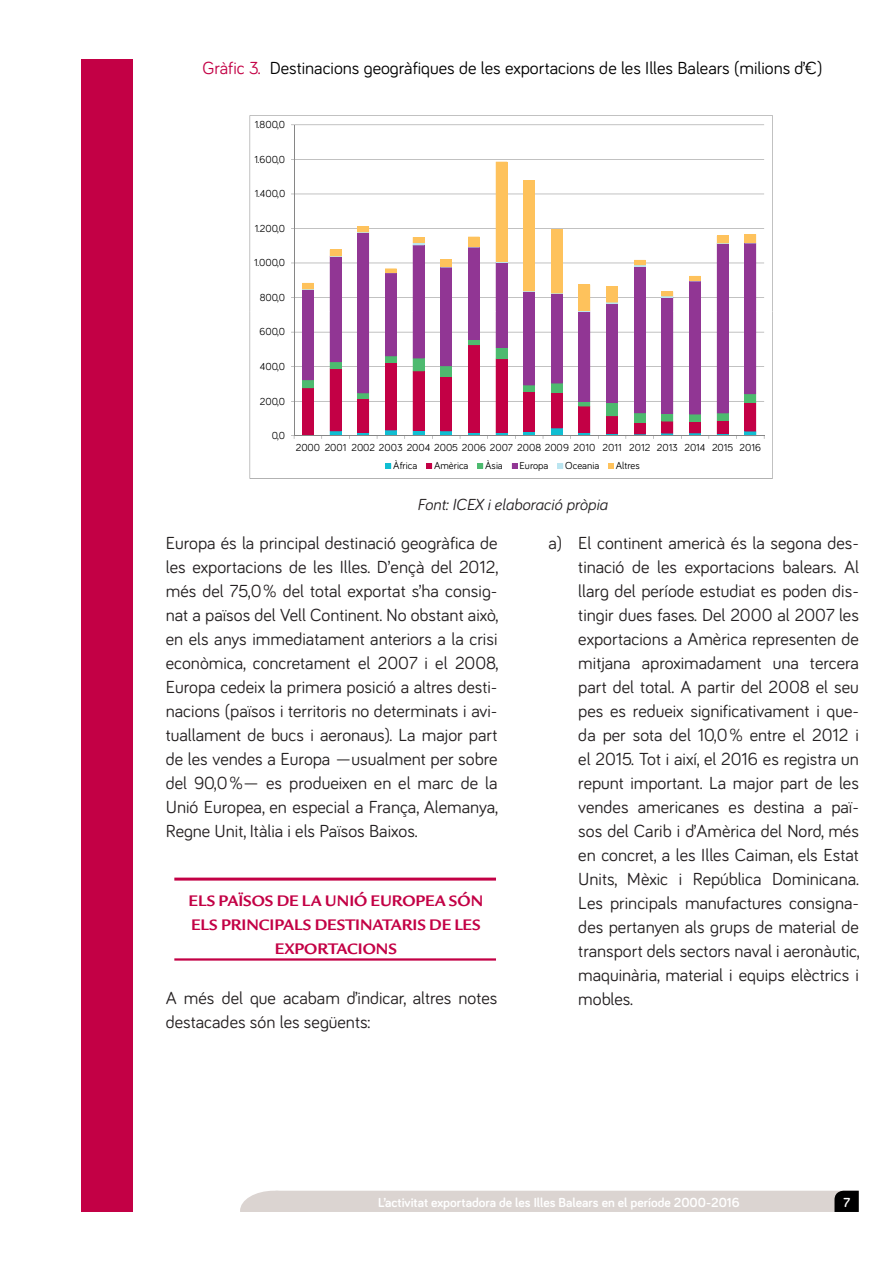
<style>
.page{position:relative;width:893px;height:1263px;background:#fff}
.page>*{position:absolute;margin:0;border:0;box-sizing:border-box;transform-origin:0 0}
.Llistat_Focus_a{font:18px/24px "Bariol";color:#231f20;text-align:justify}
.Texte_Focus{font:18px/24px "Bariol";color:#231f20;text-align:justify}
.t1{font:18px "Bariol";color:#000}
.Destacat_Focus{font:700 16.5px/24px "Legacy San ITC";color:#c30045;text-align:center}
.Font{font:italic 16.5px "Bariol";color:#231f20}
.t2{font:700 13.5px "Bariol";color:#fff}
.t3{font:10.5px/18.3px "Bariol";color:#000}
.s1{color:#c30045}
</style>
<div class="page">
<div style="left:240px;top:1191px;width:68px;height:40px;background:#dbd4d1;border-radius:50%"></div>
<div style="left:239px;top:1212px;width:634px;height:19px;background:#fff"></div>
<div style="left:282px;top:1191px;width:577px;height:21px;background:#dbd4d1"></div>
<div style="left:82px;top:60px;width:51px;height:1152px;background:#c30045"></div>
<hr style="left:174px;top:877px;width:322px;height:3px;background:#c30045">
<hr style="left:174px;top:958px;width:322px;height:3px;background:#c30045">
<svg style="left:250px;top:115px;width:523px;height:196px"></svg>
<svg style="left:302px;top:283px;width:12px;height:28px"></svg>
<svg style="left:330px;top:249px;width:11px;height:62px"></svg>
<svg style="left:357px;top:226px;width:12px;height:85px"></svg>
<svg style="left:385px;top:268px;width:12px;height:43px"></svg>
<svg style="left:413px;top:237px;width:11px;height:74px"></svg>
<svg style="left:440px;top:259px;width:12px;height:52px"></svg>
<svg style="left:468px;top:237px;width:12px;height:74px"></svg>
<svg style="left:496px;top:162px;width:11px;height:149px;background:#da956f"></svg>
<svg style="left:523px;top:180px;width:12px;height:131px;background:#edad65"></svg>
<svg style="left:551px;top:229px;width:12px;height:82px"></svg>
<svg style="left:606px;top:286px;width:12px;height:25px"></svg>
<svg style="left:634px;top:260px;width:12px;height:51px"></svg>
<svg style="left:662px;top:291px;width:11px;height:20px"></svg>
<svg style="left:689px;top:276px;width:12px;height:35px"></svg>
<svg style="left:717px;top:236px;width:11px;height:75px"></svg>
<svg style="left:745px;top:234px;width:11px;height:77px"></svg>
<svg style="left:579px;top:284px;width:11px;height:27px"></svg>
<svg style="left:250px;top:311px;width:523px;height:168px"></svg>
<p class="t1" style="left:203px;top:55px;width:621px"><span class="s1">Gràfic 3.</span> Destinacions geogràfiques de les exportacions de les Illes Balears (milions d’€)</p>
<p class="t3" style="left:255px;top:115px;width:32px">1.800,0</p>
<p class="t3" style="left:255px;top:150px;width:32px">1.600,0</p>
<p class="t3" style="left:255px;top:185px;width:32px">1.400,0</p>
<p class="t3" style="left:255px;top:219px;width:32px">1.200,0</p>
<p class="t3" style="left:254px;top:254px;width:33px">1.000,0</p>
<p class="t3" style="left:260px;top:288px;width:27px">800,0</p>
<p class="t3" style="left:260px;top:323px;width:27px">600,0</p>
<p class="t3" style="left:260px;top:357px;width:27px">400,0</p>
<p class="t3" style="left:260px;top:392px;width:27px">200,0</p>
<p class="t3" style="left:272px;top:426px;width:15px">0,0</p>
<p class="t3" style="left:393px;top:438px;width:369px;text-indent:-97px">2000 2001 2002 2003 2004 2005 2006 2007 2008 2009 2010 2011 2012 2013 2014 2015 2016<br>Àfrica</p>
<p class="t3" style="left:434px;top:457px;width:36px">Amèrica</p>
<p class="t3" style="left:485px;top:457px;width:19px">Àsia</p>
<p class="t3" style="left:520px;top:457px;width:30px">Europa</p>
<p class="t3" style="left:565px;top:457px;width:35px">Oceania</p>
<p class="t3" style="left:616px;top:457px;width:25px">Altres</p>
<p class="Font" style="left:417px;top:493px;width:192px">Font: ICEX i elaboració pròpia</p>
<p class="Texte_Focus" style="left:166px;top:529px;width:334px">Europa és la principal destinació geogràfica de les exportacions de les Illes. D’ençà del 2012, més del 75,0 % del total exportat s’ha consig&shy;nat a països del Vell Continent. No obstant això, en els anys immediatament anteriors a la crisi econòmica, concretament el 2007 i el 2008, Europa cedeix la primera posició a altres desti&shy;nacions (països i territoris no determinats i avi&shy;tuallament de bucs i aeronaus). La major part de les vendes a Europa —usualment per sobre del 90,0 %— es produeixen en el marc de la Unió Europea, en especial a França, Alemanya, Regne Unit, Itàlia i els Països Baixos.</p>
<p class="Llistat_Focus_a" style="left:578px;top:529px;width:283px;text-indent:-30px">a) El continent americà és la segona des&shy;tinació de les exportacions balears. Al llarg del període estudiat es poden dis&shy;tingir dues fases. Del 2000 al 2007 les exportacions a Amèrica representen de mitjana aproximadament una tercera part del total. A partir del 2008 el seu pes es redueix significativament i que&shy;da per sota del 10,0 % entre el 2012 i el 2015. Tot i així, el 2016 es registra un repunt important. La major part de les vendes americanes es destina a paï&shy;sos del Carib i d’Amèrica del Nord, més en concret, a les Illes Caiman, els Estat Units, Mèxic i República Dominicana.<br>Les principals manufactures consigna&shy;des pertanyen als grups de material de transport dels sectors naval i aeronàutic, maquinària, material i equips elèctrics i mobles.</p>
<p class="Destacat_Focus" style="left:189px;top:889px;width:296px">ELS PAÏSOS DE LA UNIÓ EUROPEA SÓN<br>ELS PRINCIPALS DESTINATARIS DE LES<br>EXPORTACIONS</p>
<p class="Texte_Focus" style="left:166px;top:985px;width:333px">A més del que acabam d’indicar, altres notes destacades són les següents:</p>
<p class="t2" style="left:378px;top:1193px;width:363px">L’activitat exportadora de les Illes Balears en el període 2000-2016</p>
<p class="t2" style="left:843px;top:1193px;width:8px">7</p>
</div>
